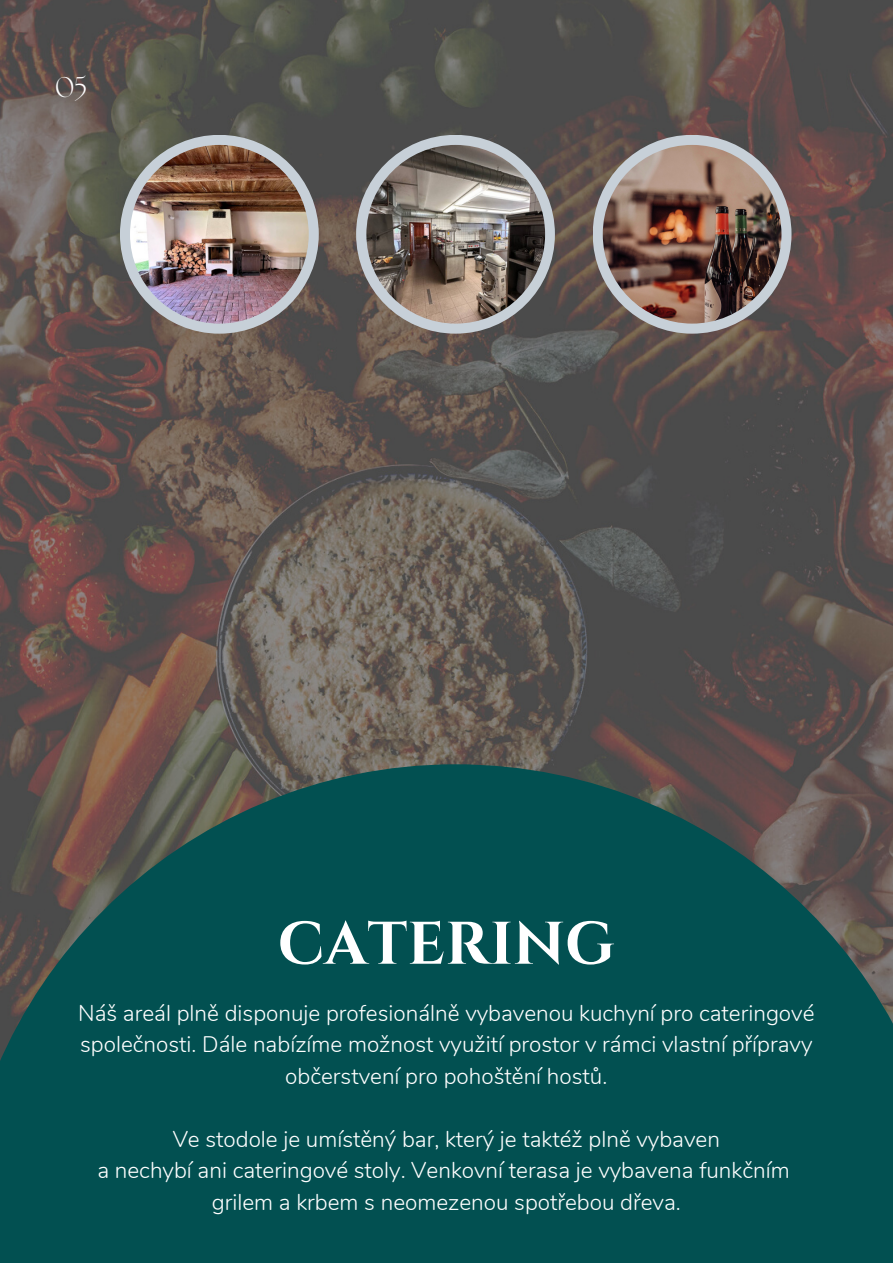
<style>
.page{position:relative;width:893px;height:1264px;background:#fff}
.page>*{position:absolute;margin:0;border:0;box-sizing:border-box;transform-origin:0 0}
.t1{font:700 60px "Cinzel Decorative";color:#fff}
.t2{font:300 28.5px "The Seasons";color:#fff}
.t3{font:300 22.5px/31.5px "Nunito";color:#fff;text-align:center}
</style>
<div class="page">
<img style="left:0;top:0;width:892px;height:764px">
<div style="left:120px;top:135px;width:199px;height:199px;background:#c7d0d8;border-radius:50%"></div>
<div style="left:356px;top:135px;width:199px;height:199px;background:#c7d0d8;border-radius:50%"></div>
<div style="left:592px;top:135px;width:199px;height:199px;background:#c7d0d8;border-radius:50%"></div>
<img style="left:130px;top:145px;width:179px;height:178px;border-radius:50%">
<svg style="left:0;top:764px;width:892px;height:498px;background:#115150"></svg>
<img style="left:366px;top:145px;width:179px;height:178px;border-radius:50%">
<img style="left:602px;top:145px;width:179px;height:178px;border-radius:50%">
<p class="t2" style="left:55px;top:74px;width:33px">05</p>
<p class="t1" style="left:277px;top:905px;width:339px">CATERING</p>
<p class="t3" style="left:78px;top:997px;width:737px">Náš areál plně disponuje profesionálně vybavenou kuchyní pro cateringové společnosti. Dále nabízíme možnost využití prostor v rámci vlastní přípravy občerstvení pro pohoštění hostů.</p>
<p class="t3" style="left:173px;top:1123px;width:549px">Ve stodole je umístěný bar, který je taktéž plně vybaven</p>
<p class="t3" style="left:97px;top:1154px;width:693px">a nechybí ani cateringové stoly. Venkovní terasa je vybavena funkčním</p>
<p class="t3" style="left:212px;top:1186px;width:470px">grilem a krbem s neomezenou spotřebou dřeva.</p>
</div>
